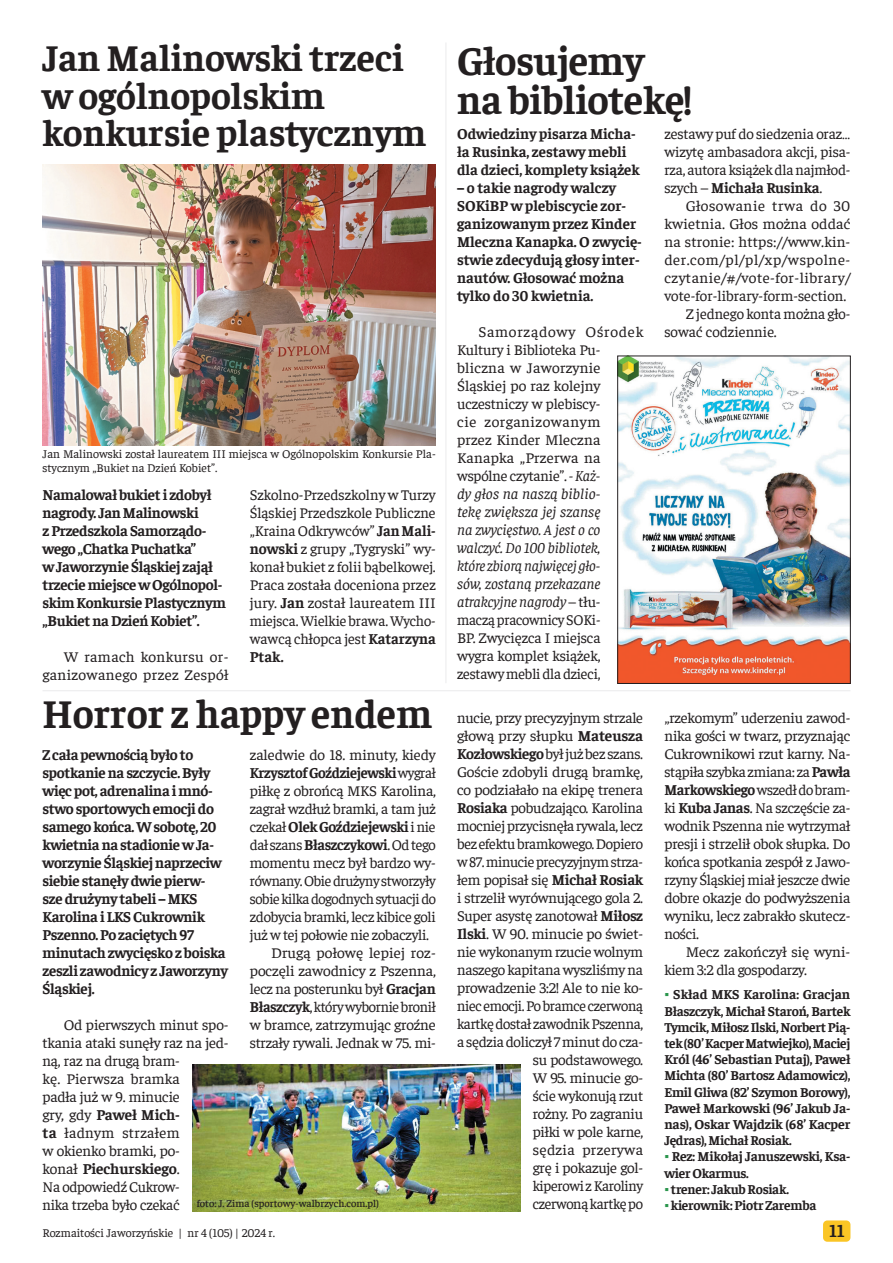
<style>
.page{position:relative;width:893px;height:1263px;background:#fff}
.page>*{position:absolute;margin:0;border:0;box-sizing:border-box;transform-origin:0 0}
.t1{font:700 40.5px "Faustina";color:#231f20}
.t2{font:700 40.35px/38.7px "Faustina";letter-spacing:-.01em;color:#231f20}
.t3{font:700 37.5px/37.5px "Faustina";color:#231f20}
.t4{font:700 18px "Faustina";color:#231f20}
.t5{font:15px/18px "Faustina";letter-spacing:-.015em;color:#231f20;text-align:justify}
.t6{font:700 15px/18px "Faustina";letter-spacing:-.02em;color:#231f20}
.t7{font:700 15px/18px "Faustina";color:#231f20}
.t8{font:15px "Faustina";letter-spacing:.005em;color:#231f20}
.t9{font:15px/18px "Faustina";letter-spacing:.02em;color:#231f20;text-align:right}
.t10{font:15px "Faustina";letter-spacing:-.015em;color:#231f20;scale:.96 1}
.t11{font:15px "Faustina";letter-spacing:.025em;color:#231f20}
.t12{font:15px "Faustina";letter-spacing:.035em;color:#231f20}
.t13{font:15px "Faustina";letter-spacing:.01em;color:#231f20}
.t14{font:15px "Faustina";letter-spacing:.03em;color:#231f20}
.t15{font:700 13.5px/16.2px "Faustina";letter-spacing:-.02em;color:#231f20;text-align:justify}
.t16{font:12px/14.4px "Faustina";color:#231f20}
.t17{font:500 10.5px "Faustina";color:#231f20}
.s1{font-weight:700}
.s2{font-style:italic}
.s3{font-weight:400}
.s4{font-family:"Arial";font-weight:400;color:#2a954c}
</style>
<div class="page">
<div style="left:823px;top:1220px;width:27px;height:22px;background:#fac525;border-radius:4px"></div>
<hr style="left:43px;top:690px;width:807px;height:1px;background:#ededee">
<img style="left:620px;top:358px;width:228px;height:324px">
<img style="left:43px;top:165px;width:393px;height:280px">
<hr style="left:445px;top:43px;width:1px;height:640px;background:#ededee">
<img style="left:193px;top:1064px;width:327px;height:148px">
<h3 class="t3" style="left:43px;top:37px;width:385px">Jan Malinowski trzeci w ogólnopolskim konkursie plastycznym</h3>
<p class="t16" style="left:43px;top:446px;width:395px">Jan Malinowski został laureatem III miejsca w Ogólnopolskim Konkursie Pla&shy;stycznym „Bukiet na Dzień Kobiet”.</p>
<p class="t6" style="left:43px;top:485px;width:185px">Namalował bukiet i zdobył nagrody. Jan Malinowski<br>z Przedszkola Samorządo&shy;wego „Chatka Puchatka”<br>w Jaworzynie Śląskiej zajął trzecie miejsce w Ogólnopol&shy;skim Konkursie Plastycznym „Bukiet na Dzień Kobiet”.</p>
<p class="t9" style="left:43px;top:647px;width:188px">W ramach konkursu or&shy;ganizowanego przez Zespół</p>
<p class="t5" style="left:250px;top:485px;width:188px">Szkolno-Przedszkolny w Turzy Śląskiej Przedszkole Publiczne „Kraina Odkrywców” <span class="s1">Jan Mali&shy;nowski</span> z grupy „Tygryski” wy&shy;konał bukiet z folii bąbelkowej.<br>Praca została doceniona przez jury. <span class="s1">Jan</span> został laureatem III miejsca. Wielkie brawa. Wycho&shy;wawcą chłopca jest <span class="s1">Katarzyna Ptak.</span></p>
<h2 class="t2" style="left:457px;top:39px;width:237px">Głosujemy na bibliotekę!</h2>
<p class="t7" style="left:457px;top:124px;width:184px">Odwiedziny pisarza Micha&shy;ła Rusinka, zestawy mebli dla dzieci, komplety książek</p>
<p class="t7" style="left:457px;top:178px;width:186px">– o takie nagrody walczy<br>SOKiBP w plebiscycie zor&shy;ganizowanym przez Kinder<br>Mleczna Kanapka. O zwycię&shy;stwie zdecydują głosy inter&shy;nautów. Głosować można tylko do 30 kwietnia.</p>
<p class="t5" style="left:457px;top:322px;width:188px;text-align:left;text-indent:21px">Samorządowy Ośrodek<br>Kultury i Biblioteka Pu&shy;bliczna w Jaworzynie<br>Śląskiej po raz kolejny uczestniczy w plebiscy-<br>cie zorganizowanym<br>przez Kinder Mleczna<br>Kanapka „Przerwa na wspólne czytanie”. <span class="s2">- Każ-<br>dy głos na naszą biblio-<br>tekę zwiększa jej szansę<br>na zwycięstwo. A jest o co walczyć. Do 100 bibliotek,<br>które zbiorą najwięcej gło-<br>sów, zostaną przekazane atrakcyjne nagrody –</span> tłu-<br>maczą pracownicy SOKi-<br>BP. Zwycięzca I miejsca<br>wygra komplet książek, zestawy mebli dla dzieci,</p>
<p class="t5" style="left:664px;top:124px;width:188px">zestawy puf do siedzenia oraz… wizytę ambasadora akcji, pisa&shy;rza, autora książek dla najmłod&shy;szych – <span class="s1">Michała Rusinka</span>.</p>
<p class="t14" style="left:686px;top:196px;width:166px">Głosowanie trwa do 30</p>
<p class="t13" style="left:664px;top:214px;width:188px">kwietnia. Głos można oddać</p>
<p class="t8" style="left:664px;top:232px;width:188px">na stronie: https://www.kin-</p>
<p class="t12" style="left:664px;top:250px;width:188px">der.com/pl/pl/xp/wspolne-</p>
<p class="t11" style="left:664px;top:268px;width:188px">czytanie/#/vote-for-library/</p>
<p class="t5" style="left:664px;top:286px;width:183px">vote-for-library-form-section.</p>
<p class="t5" style="left:686px;top:304px;width:166px">Z jednego konta można gło-</p>
<p class="t5" style="left:664px;top:322px;width:114px">sować codziennie.</p>
<h1 class="t1" style="left:43px;top:686px;width:391px">Horror z happy endem</h1>
<p class="t5" style="left:250px;top:745px;width:188px">zaledwie do 18. minuty, kiedy</p>
<p class="t6" style="left:250px;top:763px;width:188px">KrzysztofGoździejewski <span class="s3">wygrał</span></p>
<p class="t5" style="left:250px;top:781px;width:188px">piłkę z obrońcą MKS Karolina,</p>
<p class="t5" style="left:250px;top:799px;width:188px">zagrał wzdłuż bramki, a tam już</p>
<p class="t6" style="left:250px;top:817px;width:187px"><span class="s3">czekał</span> Olek Goździejewski <span class="s3">i nie</span></p>
<p class="t5" style="left:250px;top:835px;width:188px">dał szans <span class="s1">Błaszczykowi</span>. Od tego</p>
<p class="t5" style="left:250px;top:853px;width:188px">momentu mecz był bardzo wy-</p>
<p class="t5" style="left:250px;top:871px;width:187px">równany. Obie drużyny stworzyły</p>
<p class="t10" style="left:250px;top:889px;width:195px">sobie kilka dogodnych sytuacji do</p>
<p class="t5" style="left:250px;top:907px;width:188px">zdobycia bramki, lecz kibice goli</p>
<p class="t5" style="left:250px;top:925px;width:181px">już w tej połowie nie zobaczyli.</p>
<p class="t8" style="left:271px;top:943px;width:166px">Drugą połowę lepiej roz-</p>
<p class="t5" style="left:250px;top:961px;width:188px">poczęli zawodnicy z Pszenna,</p>
<p class="t5" style="left:250px;top:979px;width:188px">lecz na posterunku był <span class="s1">Gracjan</span></p>
<p class="t5" style="left:250px;top:997px;width:187px"><span class="s1">Błaszczyk</span>, który wybornie bronił</p>
<p class="t5" style="left:250px;top:1015px;width:187px">w bramce, zatrzymując groźne</p>
<p class="t5" style="left:250px;top:1033px;width:188px">strzały rywali. Jednak w 75. mi-</p>
<p class="t5" style="left:457px;top:707px;width:188px;text-align:right">nucie, przy precyzyjnym strzale głową przy słupku <span class="s1">Mateusza<br>Kozłowskiego</span> był już bez szans.<br>Goście zdobyli drugą bramkę, co podziałało na ekipę trenera<br><span class="s1">Rosiaka</span> pobudzająco. Karolina mocniej przycisnęła rywala, lecz bez efektu bramkowego. Dopiero w 87. minucie precyzyjnym strza&shy;łem popisał się <span class="s1">Michał Rosiak </span>i strzelił wyrównującego gola 2.<br>Super asystę zanotował <span class="s1">Miłosz<br>Ilski</span>. W 90. minucie po świet&shy;nie wykonanym rzucie wolnym naszego kapitana wyszliśmy na prowadzenie 3:2! Ale to nie ko&shy;niec emocji. Po bramce czerwoną kartkę dostał zawodnik Pszenna, a sędzia doliczył 7 minut do cza&shy;su podstawowego.<br>W 95. minucie go-<br>ście wykonują rzut<br>rożny. Po zagraniu<br>piłki w pole karne,<br>sędzia przerywa<br>grę i pokazuje gol-<br>kiperowi z Karoliny<br>czerwoną kartkę po</p>
<p class="t5" style="left:664px;top:707px;width:188px">„rzekomym” uderzeniu zawod&shy;nika gości w twarz, przyznając Cukrownikowi rzut karny. Na&shy;stąpiła szybka zmiana: za <span class="s1">Pawła Markowskiego</span> wszedł do bram&shy;ki <span class="s1">Kuba Janas</span>. Na szczęście za&shy;wodnik Pszenna nie wytrzymał presji i strzelił obok słupka. Do końca spotkania zespół z Jawo&shy;rzyny Śląskiej miał jeszcze dwie dobre okazje do podwyższenia wyniku, lecz zabrakło skutecz&shy;ności.</p>
<p class="t6" style="left:43px;top:745px;width:187px">Z cała pewnością było to spotkanie na szczycie. Były więc pot, adrenalina i mnó&shy;stwo sportowych emocji do samego końca. W sobotę, 20 kwietnia na stadionie w Ja&shy;worzynie Śląskiej naprzeciw siebie stanęły dwie pierw&shy;sze drużyny tabeli – MKS<br>Karolina i LKS Cukrownik<br>Pszenno. Po zaciętych 97 minutach zwycięsko z boiska zeszli zawodnicy z Jaworzyny<br>Śląskiej.</p>
<p class="t5" style="left:43px;top:1015px;width:188px;text-align:left;text-indent:21px">Od pierwszych minut spo&shy;tkania ataki sunęły raz na jed&shy;ną, raz na drugą bram-<br>kę. Pierwsza bramka<br>padła już w 9. minucie<br>gry, gdy <span class="s1">Paweł Mich-<br>ta</span> ładnym strzałem<br>w okienko bramki, po-<br>konał <span class="s1">Piechurskiego</span>.<br>Na odpowiedź Cukrow-<br>nika trzeba było czekać</p>
<p class="t5" style="left:664px;top:941px;width:188px;text-indent:21px">Mecz zakończył się wyni&shy;kiem 3:2 dla gospodarzy.</p>
<p class="t15" style="left:664px;top:986px;width:188px"><span class="s4">▪</span> Skład MKS Karolina: Gracjan Błaszczyk, Michał Staroń, Bartek Tymcik, Miłosz Ilski, Norbert Pią&shy;tek (80’ Kacper Matwiejko), Maciej Król (46’ Sebastian Putaj), Paweł Michta (80’ Bartosz Adamowicz), Emil Gliwa (82’ Szymon Borowy), Paweł Markowski (96’ Jakub Ja&shy;nas), Oskar Wajdzik (68’ Kacper Jędras), Michał Rosiak.</p>
<p class="t15" style="left:664px;top:1148px;width:188px"><span class="s4">▪</span> Rez: Mikołaj Januszewski, Ksa&shy;wier Okarmus.</p>
<p class="t15" style="left:664px;top:1180px;width:126px"><span class="s4">▪</span> trener: Jakub Rosiak.</p>
<p class="t17" style="left:197px;top:1196px;width:184px">foto: J. Zima (sportowy-walbrzych.com.pl)</p>
<p class="t15" style="left:664px;top:1196px;width:154px"><span class="s4">▪</span> kierownik: Piotr Zaremba</p>
<p class="t16" style="left:43px;top:1225px;width:234px">Rozmaitości Jaworzyńskie | nr 4 (105) | 2024 r.</p>
<p class="t4" style="left:829px;top:1218px;width:17px">11</p>
</div>
